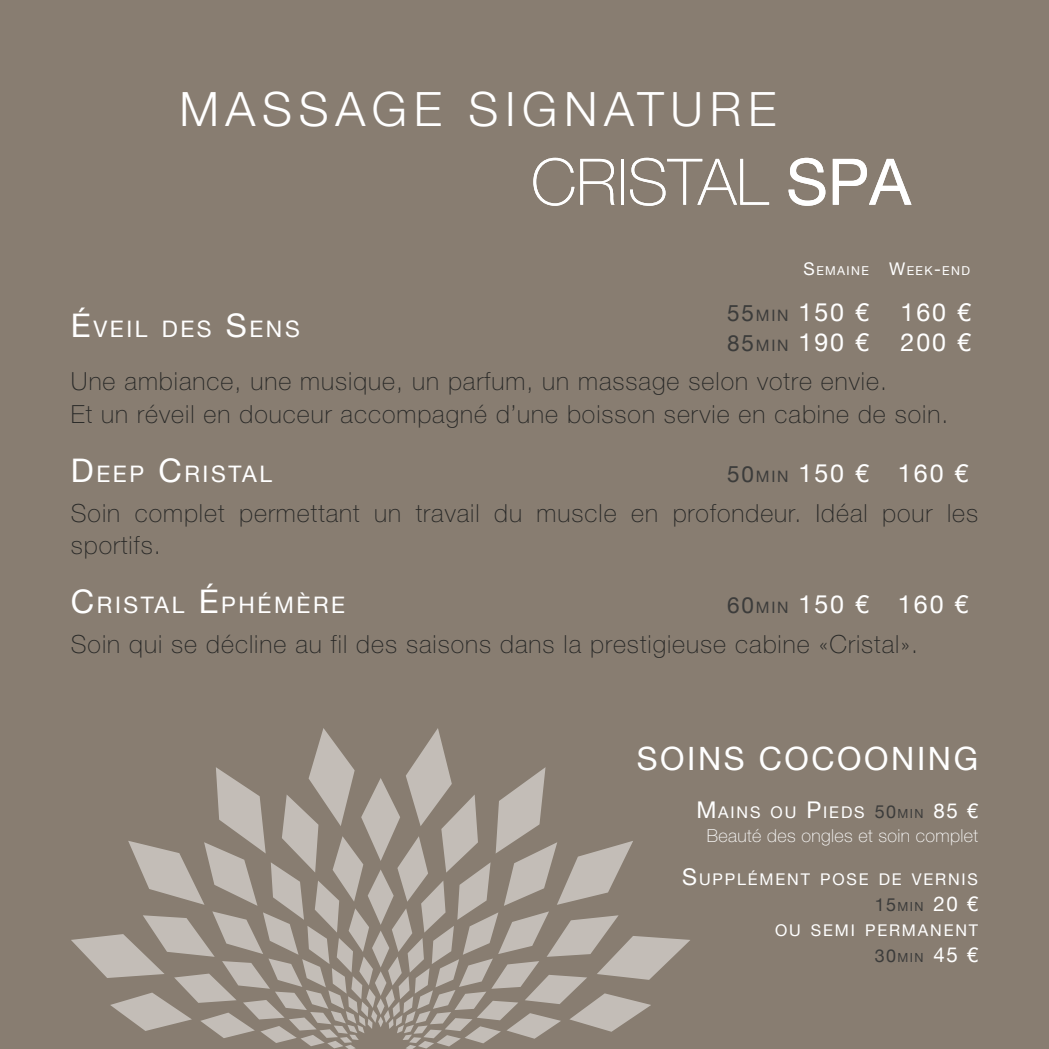
<style>
.page{position:relative;width:1049px;height:1049px;background:#887d71}
.page>*{position:absolute;margin:0;border:0;box-sizing:border-box;transform-origin:0 0}
.t1{font:300 47.5px "Helvetica Neue LT Std";letter-spacing:.14em;color:#fff}
.t2{font:32.25px "Helvetica Neue";letter-spacing:.08em;color:#fff}
.t3{font:100 25px/32.5px "Helvetica Neue LT Std";letter-spacing:.04em;color:#282827}
.t4{font:25px "Helvetica Neue";letter-spacing:.08em;color:#fff}
.t5{font:22.75px "Helvetica Neue";letter-spacing:.115em;color:#fff}
.t6{font:100 18px "Helvetica Neue LT Std";letter-spacing:.02em;color:#fff}
.t7{font:16.25px "Helvetica Neue";letter-spacing:.115em;color:#fff}
.t8{font:12.5px "Helvetica Neue";letter-spacing:.115em;color:#3c3c3b}
.t9{font:12.25px "Helvetica Neue";letter-spacing:.115em;color:#fff}
.s1{font-size:17.5px}
.s2{font-size:22.5px;color:#3c3c3b}
.s3{font-size:15.75px;color:#3c3c3b}
.s4{font-size:32.5px}
.s5{font-size:23px}
.s6{font-size:18px;color:#3c3c3b}
.s7{font-size:12.5px;color:#3c3c3b}
.s8{font-size:20.5px}
.s9{font-size:18px}
.s10{font-size:20.5px;color:#fff}
</style>
<div class="page">
<svg style="left:71px;top:728px;width:619px;height:321px"></svg>
<svg style="left:533px;top:158px;width:41px;height:48px"></svg>
<svg style="left:580px;top:159px;width:35px;height:46px"></svg>
<hr style="left:621px;top:159px;width:2px;height:46px;background:#fff">
<svg style="left:630px;top:158px;width:139px;height:48px"></svg>
<svg style="left:788px;top:158px;width:37px;height:48px"></svg>
<svg style="left:833px;top:159px;width:78px;height:46px"></svg>
<h1 class="t1" style="left:179px;top:80px;width:598px">MASSAGE SIGNATURE</h1>
<p class="t9" style="left:803px;top:263px;width:168px"><span class="s1">S</span>EMAINE <span class="s1">W</span>EEK<span class="s1">-</span>END</p>
<p class="t4" style="left:727px;top:297px;width:143px"><span class="s2">55</span><span class="s3">MIN</span> 150 €</p>
<p class="t4" style="left:900px;top:297px;width:72px">160 €</p>
<p class="t4" style="left:727px;top:327px;width:143px"><span class="s2">85</span><span class="s3">MIN</span> 190 €</p>
<p class="t4" style="left:900px;top:327px;width:72px">200 €</p>
<p class="t3" style="left:71px;top:365px;width:879px">Une ambiance, une musique, un parfum, un massage selon votre envie.<br>Et un réveil en douceur accompagné d’une boisson servie en cabine de soin.</p>
<p class="t5" style="left:71px;top:315px;width:230px"><span class="s4">É</span>VEIL DES <span class="s4">S</span>ENS</p>
<p class="t5" style="left:71px;top:460px;width:203px"><span class="s4">D</span>EEP <span class="s4">C</span>RISTAL</p>
<p class="t4" style="left:727px;top:458px;width:243px"><span class="s2">50</span><span class="s3">MIN</span> 150 € 160 €</p>
<p class="t3" style="left:71px;top:496px;width:909px">Soin complet permettant un travail du muscle en profondeur. Idéal pour les sportifs.</p>
<p class="t5" style="left:71px;top:592px;width:276px"><span class="s4">C</span>RISTAL <span class="s4">É</span>PHÉMÈRE</p>
<p class="t4" style="left:727px;top:589px;width:243px"><span class="s2">60</span><span class="s3">MIN</span> 150 € 160 €</p>
<p class="t3" style="left:71px;top:628px;width:849px">Soin qui se décline au fil des saisons dans la prestigieuse cabine «Cristal».</p>
<p class="t2" style="left:637px;top:739px;width:343px">SOINS COCOONING</p>
<p class="t7" style="left:696px;top:803px;width:283px"><span class="s5">M</span>AINS OU <span class="s5">P</span>IEDS <span class="s6">50</span><span class="s7">MIN</span> <span class="s8">85 €</span></p>
<p class="t6" style="left:707px;top:825px;width:273px">Beauté des ongles et soin complet</p>
<p class="t7" style="left:682px;top:869px;width:297px"><span class="s5">S</span>UPPLÉMENT POSE DE VERNIS</p>
<p class="t8" style="left:875px;top:899px;width:105px"><span class="s9">15</span>MIN <span class="s10">20 €</span></p>
<p class="t7" style="left:775px;top:921px;width:205px">OU SEMI PERMANENT</p>
<p class="t8" style="left:875px;top:950px;width:105px"><span class="s9">30</span>MIN <span class="s10">45 €</span></p>
</div>
